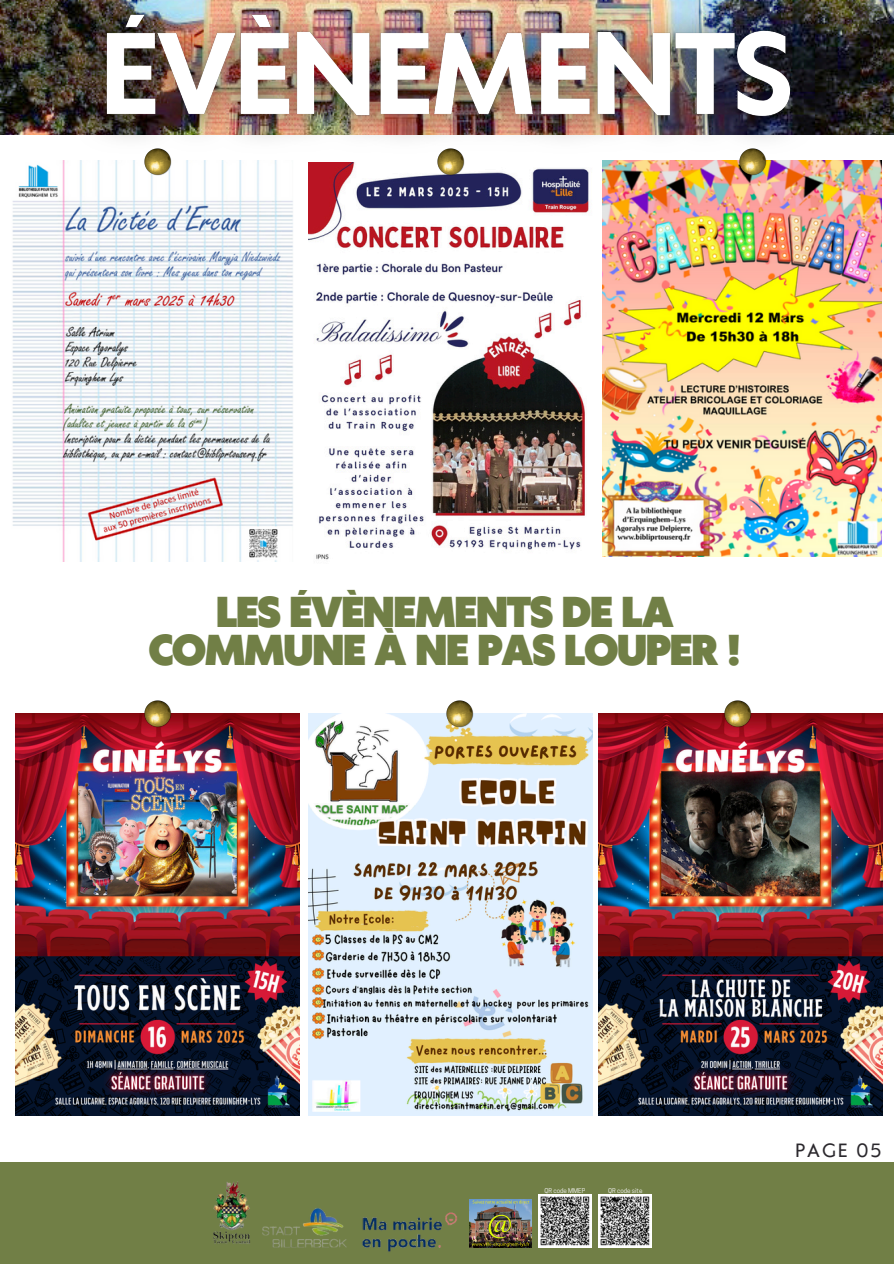
<style>
.page{position:relative;width:894px;height:1264px;background:#fff}
.page>*{position:absolute;margin:0;border:0;box-sizing:border-box;transform-origin:0 0}
.t1{font:900 40.5px/38.2px "Klein Text";letter-spacing:-.03em;color:#717f46;text-align:center}
.t2{font:18px "Klein Text";letter-spacing:.1em;color:#2b282d}
.t3{font:6.3px "Cooper Hewitt";color:#fafafa}
</style>
<div class="page">
<img style="left:0;top:0;width:893px;height:134px">
<div style="left:0;top:1162px;width:893px;height:101px;background:#717f46"></div>
<img style="left:213px;top:1181px;width:244px;height:71px">
<img style="left:469px;top:1199px;width:62px;height:48px">
<img style="left:538px;top:1194px;width:53px;height:53px">
<img style="left:598px;top:1194px;width:53px;height:53px">
<img style="left:602px;top:161px;width:279px;height:396px">
<img style="left:12px;top:164px;width:281px;height:397px">
<img style="left:16px;top:713px;width:283px;height:402px">
<img style="left:144px;top:167px;width:27px;height:9px">
<img style="left:309px;top:167px;width:280px;height:393px">
<img style="left:437px;top:167px;width:27px;height:9px">
<img style="left:598px;top:713px;width:283px;height:402px">
<img style="left:309px;top:713px;width:283px;height:402px">
<img style="left:60px;top:0;width:777px;height:167px">
<img style="left:739px;top:149px;width:27px;height:27px">
<img style="left:144px;top:700px;width:27px;height:27px">
<img style="left:724px;top:700px;width:27px;height:27px">
<img style="left:446px;top:700px;width:27px;height:27px">
<p class="t1" style="left:149px;top:595px;width:593px">LES ÉVÈNEMENTS DE LA<br>COMMUNE À NE PAS LOUPER !</p>
<p class="t3" style="left:544px;top:1188px;width:42px">QR code MMEP</p>
<p class="t3" style="left:608px;top:1188px;width:36px">QR code site</p>
<p class="t2" style="left:794px;top:1140px;width:88px">PAGE 05</p>
</div>
